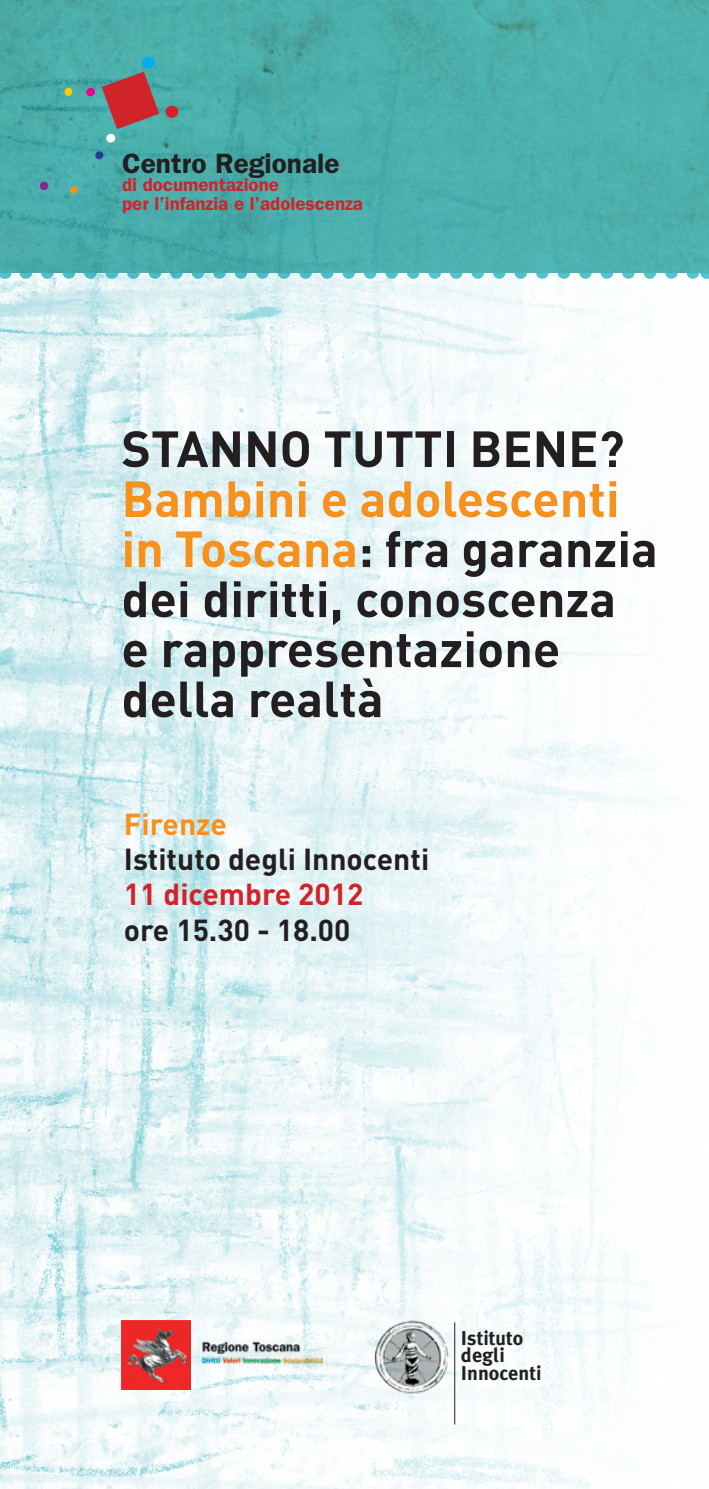
<style>
.page{position:relative;width:709px;height:1489px;background:#fff}
.page>*{position:absolute;margin:0;border:0;box-sizing:border-box;transform-origin:0 0}
.t1{font:700 50px/50px "DIN";color:#231f20}
.t2{font:700 30px "DIN";color:#231f20}
.t3{font:700 30px "DIN";color:#d1232a}
.t4{font:700 30px "DIN";color:#f6911e}
.t5{font:600 28px "Franklin Gothic";color:#231f20}
.t6{font:700 20px "Meta Plus";color:#231f20}
.t7{font:600 18.75px "Franklin Gothic";color:#d1232a}
.s1{color:#f6911e}
</style>
<div class="page">
<img style="left:0;top:0;width:709px;height:1488px">
<svg style="left:37px;top:181px;width:12px;height:11px"></svg>
<svg style="left:70px;top:186px;width:10px;height:10px"></svg>
<svg style="left:61px;top:87px;width:13px;height:12px"></svg>
<svg style="left:95px;top:151px;width:9px;height:10px"></svg>
<svg style="left:86px;top:56px;width:94px;height:89px;background:#6e8a8b"></svg>
<img style="left:199px;top:1319px;width:124px;height:70px">
<img style="left:122px;top:1319px;width:69px;height:70px">
<img style="left:372px;top:1311px;width:78px;height:124px">
<hr style="left:454px;top:1322px;width:1px;height:102px;background:#231f20">
<p class="t5" style="left:122px;top:146px;width:219px">Centro Regionale</p>
<p class="t7" style="left:122px;top:174px;width:158px">di documentazione</p>
<p class="t7" style="left:122px;top:193px;width:242px">per l’infanzia e l’adolescenza</p>
<p class="t1" style="left:121px;top:422px;width:538px">STANNO TUTTI BENE?<br><span class="s1">Bambini e adolescenti in Toscana</span>: fra garanzia dei diritti, conoscenza</p>
<p class="t1" style="left:121px;top:622px;width:440px">e rappresentazione della realtà</p>
<p class="t4" style="left:124px;top:804px;width:105px">Firenze</p>
<p class="t2" style="left:124px;top:839px;width:307px">Istituto degli Innocenti</p>
<p class="t3" style="left:124px;top:874px;width:241px">11 dicembre 2012</p>
<p class="t2" style="left:124px;top:910px;width:228px">ore 15.30 - 18.00</p>
<p class="t6" style="left:461px;top:1326px;width:64px">Istituto</p>
<p class="t6" style="left:461px;top:1343px;width:45px">degli</p>
<p class="t6" style="left:461px;top:1361px;width:82px">Innocenti</p>
</div>
